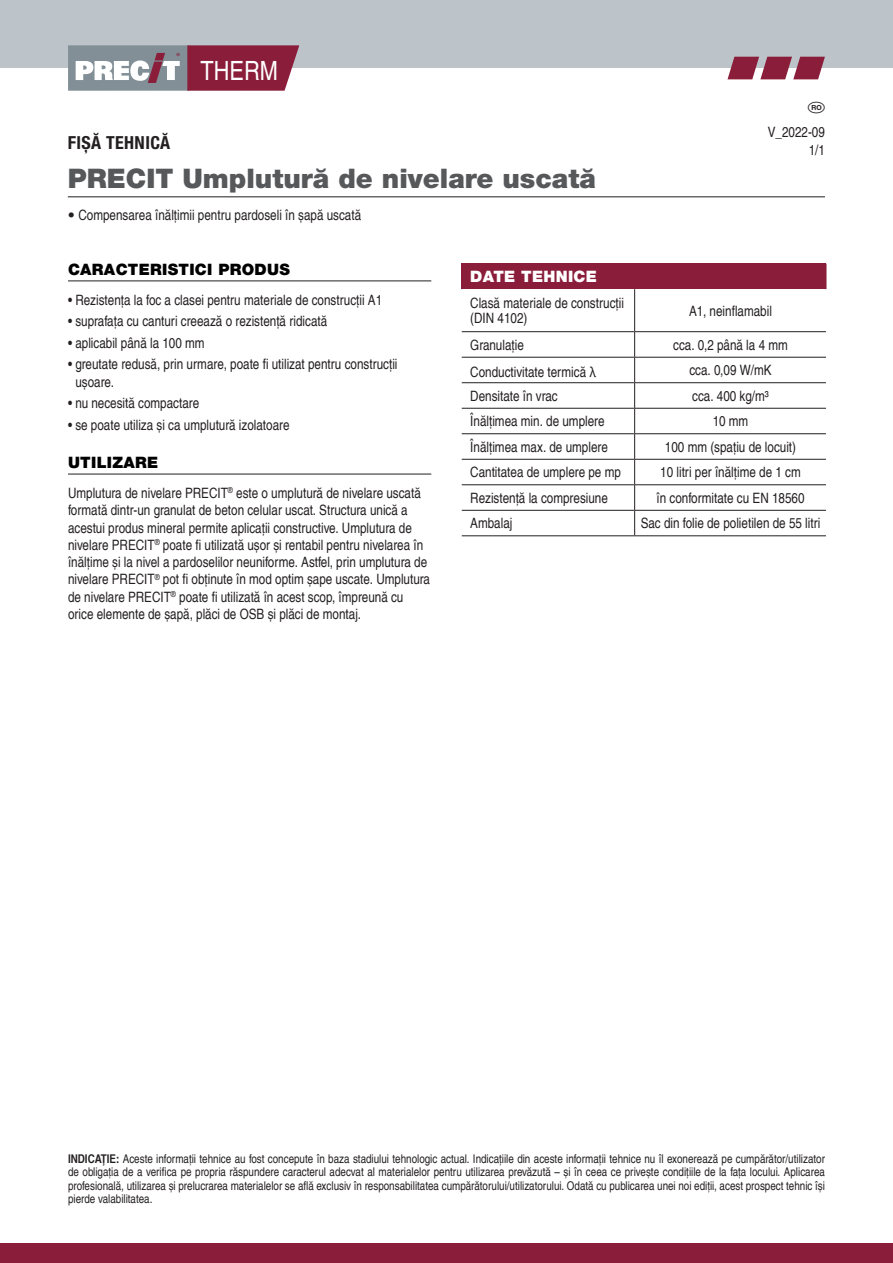
<style>
.page{position:relative;width:893px;height:1263px;background:#fff}
.page>*{position:absolute;margin:0;border:0;box-sizing:border-box;transform-origin:0 0}
.t1{font:900 27px "Helvetica Neue LT Pro";color:#57585a}
.t2{font:condensed 26.55px "Helvetica LT Pro";color:#fff}
.t3{font:700 condensed 18px "Helvetica Neue LT Pro";letter-spacing:.02em;color:#231f20}
.t4{font:900 15.75px "Helvetica Neue LT Pro";letter-spacing:.02em;color:#000}
.t5{font:900 15.75px "Helvetica Neue LT Pro";letter-spacing:.02em;color:#fff}
.t6{font:condensed 14.25px/17.2px "Helvetica LT Pro";color:#231f20}
.t7{font:condensed 12px/13.5px "Helvetica LT Pro";color:#231f20;text-align:justify}
.s1{font-family:"Helvetica Neue LT Pro";font-weight:700}
.s2{font-family:"Helvetica Neue";font-stretch:normal}
.s3{font-weight:700}
</style>
<div class="page">
<div style="left:0;top:0;width:893px;height:68px;background:#bcc4c9"></div>
<div style="left:0;top:1243px;width:893px;height:20px;background:#8a1d3a"></div>
<div style="left:68px;top:45px;width:121px;height:46px;background:#828f96"></div>
<svg style="left:187px;top:45px;width:112px;height:46px;background:#912d48"></svg>
<svg style="left:76px;top:53px;width:104px;height:30px"></svg>
<svg style="left:727px;top:57px;width:98px;height:22px"></svg>
<hr style="left:68px;top:196px;width:757px;height:1px;background:#57585a">
<hr style="left:68px;top:280px;width:363px;height:1px;background:#231f20">
<hr style="left:68px;top:474px;width:363px;height:1px;background:#231f20">
<div style="left:462px;top:264px;width:364px;height:25px;background:#8a1d3a"></div>
<svg style="left:462px;top:289px;width:364px;height:246px"></svg>
<hr style="left:635px;top:408px;width:191px;height:1px;background:#231f20">
<hr style="left:635px;top:433px;width:191px;height:1px;background:#231f20">
<hr style="left:635px;top:459px;width:191px;height:1px;background:#231f20">
<hr style="left:635px;top:484px;width:191px;height:1px;background:#231f20">
<hr style="left:635px;top:510px;width:191px;height:1px;background:#231f20">
<hr style="left:635px;top:535px;width:191px;height:1px;background:#231f20">
<svg style="left:826px;top:264px;width:1px;height:25px"></svg>
<hr style="left:635px;top:331px;width:191px;height:1px;background:#231f20">
<hr style="left:635px;top:357px;width:191px;height:1px;background:#231f20">
<hr style="left:635px;top:382px;width:191px;height:1px;background:#231f20">
<hr style="left:634px;top:289px;width:1px;height:42px;background:#231f20">
<svg style="left:634px;top:332px;width:1px;height:203px"></svg>
<hr style="left:462px;top:331px;width:173px;height:1px;background:#231f20">
<hr style="left:462px;top:357px;width:173px;height:1px;background:#231f20">
<hr style="left:462px;top:382px;width:173px;height:1px;background:#231f20">
<hr style="left:462px;top:408px;width:173px;height:1px;background:#231f20">
<hr style="left:462px;top:433px;width:173px;height:1px;background:#231f20">
<hr style="left:462px;top:459px;width:173px;height:1px;background:#231f20">
<hr style="left:462px;top:484px;width:173px;height:1px;background:#231f20">
<hr style="left:462px;top:510px;width:173px;height:1px;background:#231f20">
<hr style="left:462px;top:535px;width:173px;height:1px;background:#231f20">
<svg style="left:461px;top:264px;width:1px;height:25px"></svg>
<h2 class="t2" style="left:201px;top:55px;width:79px">THERM</h2>
<p class="t3" style="left:68px;top:132px;width:104px">FIȘĂ TEHNICĂ</p>
<h1 class="t1" style="left:68px;top:162px;width:530px">PRECIT Umplutură de nivelare uscată</h1>
<p class="t6" style="left:68px;top:207px;width:295px"><span class="s1">•</span> Compensarea înălțimii pentru pardoseli în șapă uscată</p>
<p class="t6" style="left:768px;top:123px;width:59px;text-align:right">V_2022-09<br>1/1</p>
<p class="t4" style="left:68px;top:260px;width:223px">CARACTERISTICI PRODUS</p>
<p class="t6" style="left:68px;top:291px;width:316px">• Rezistența la foc a clasei pentru materiale de construcții A1</p>
<p class="t6" style="left:68px;top:313px;width:261px">• suprafața cu canturi creează o rezistență ridicată</p>
<p class="t6" style="left:68px;top:334px;width:138px">• aplicabil până la 100 mm</p>
<p class="t6" style="left:75px;top:356px;width:324px;text-indent:-7px">• greutate redusă, prin urmare, poate fi utilizat pentru construcții ușoare.</p>
<p class="t6" style="left:68px;top:394px;width:133px">• nu necesită compactare</p>
<p class="t6" style="left:68px;top:416px;width:223px">• se poate utiliza și ca umplutură izolatoare</p>
<p class="t4" style="left:68px;top:453px;width:92px">UTILIZARE</p>
<p class="t6" style="left:68px;top:484px;width:364px">Umplutura de nivelare PRECIT<sup>®</sup> este o umplutură de nivelare uscată formată dintr-un granulat de beton celular uscat. Structura unică a acestui produs mineral permite aplicații constructive. Umplutura de nivelare PRECIT<sup>®</sup> poate fi utilizată ușor și rentabil pentru nivelarea în înălțime și la nivel a pardoselilor neuniforme. Astfel, prin umplutura de nivelare PRECIT<sup>®</sup> pot fi obținute în mod optim șape uscate. Umplutura de nivelare PRECIT<sup>®</sup> poate fi utilizată în acest scop, împreună cu orice elemente de șapă, plăci de OSB și plăci de montaj.</p>
<p class="t5" style="left:470px;top:267px;width:128px">DATE TEHNICE</p>
<p class="t6" style="left:470px;top:295px;width:155px;line-height:15px">Clasă materiale de construcții (DIN 4102)</p>
<p class="t6" style="left:689px;top:302px;width:84px">A1, neinflamabil</p>
<p class="t6" style="left:470px;top:336px;width:55px">Granulaţie</p>
<p class="t6" style="left:673px;top:336px;width:116px">cca. 0,2 până la 4 mm</p>
<p class="t6" style="left:470px;top:363px;width:127px">Conductivitate termică <span class="s2">λ</span></p>
<p class="t6" style="left:689px;top:361px;width:84px">cca. 0,09 W/mK</p>
<p class="t6" style="left:470px;top:387px;width:89px">Densitate în vrac</p>
<p class="t6" style="left:692px;top:387px;width:78px">cca. 400 kg/m³</p>
<p class="t6" style="left:470px;top:412px;width:136px">Înălțimea min. de umplere</p>
<p class="t6" style="left:713px;top:412px;width:37px">10 mm</p>
<p class="t6" style="left:470px;top:438px;width:139px">Înălțimea max. de umplere</p>
<p class="t6" style="left:665px;top:438px;width:133px">100 mm (spațiu de locuit)</p>
<p class="t6" style="left:470px;top:463px;width:152px">Cantitatea de umplere pe mp</p>
<p class="t6" style="left:660px;top:463px;width:142px">10 litri per înălțime de 1 cm</p>
<p class="t6" style="left:470px;top:489px;width:139px">Rezistență la compresiune</p>
<p class="t6" style="left:656px;top:489px;width:150px">în conformitate cu EN 18560</p>
<p class="t6" style="left:470px;top:515px;width:44px">Ambalaj</p>
<p class="t6" style="left:641px;top:515px;width:181px">Sac din folie de polietilen de 55 litri</p>
<p class="t7" style="left:68px;top:1152px;width:758px"><span class="s3">INDICAȚIE:</span> Aceste informații tehnice au fost concepute în baza stadiului tehnologic actual. Indicațiile din aceste informații tehnice nu îl exonerează pe cumpărător/utilizator de obligația de a verifica pe propria răspundere caracterul adecvat al materialelor pentru utilizarea prevăzută – și în ceea ce privește condițiile de la fața locului. Aplicarea profesională, utilizarea și prelucrarea materialelor se află exclusiv în responsabilitatea cumpărătorului/utilizatorului. Odată cu publicarea unei noi ediții, acest prospect tehnic își pierde valabilitatea.</p>
</div>
